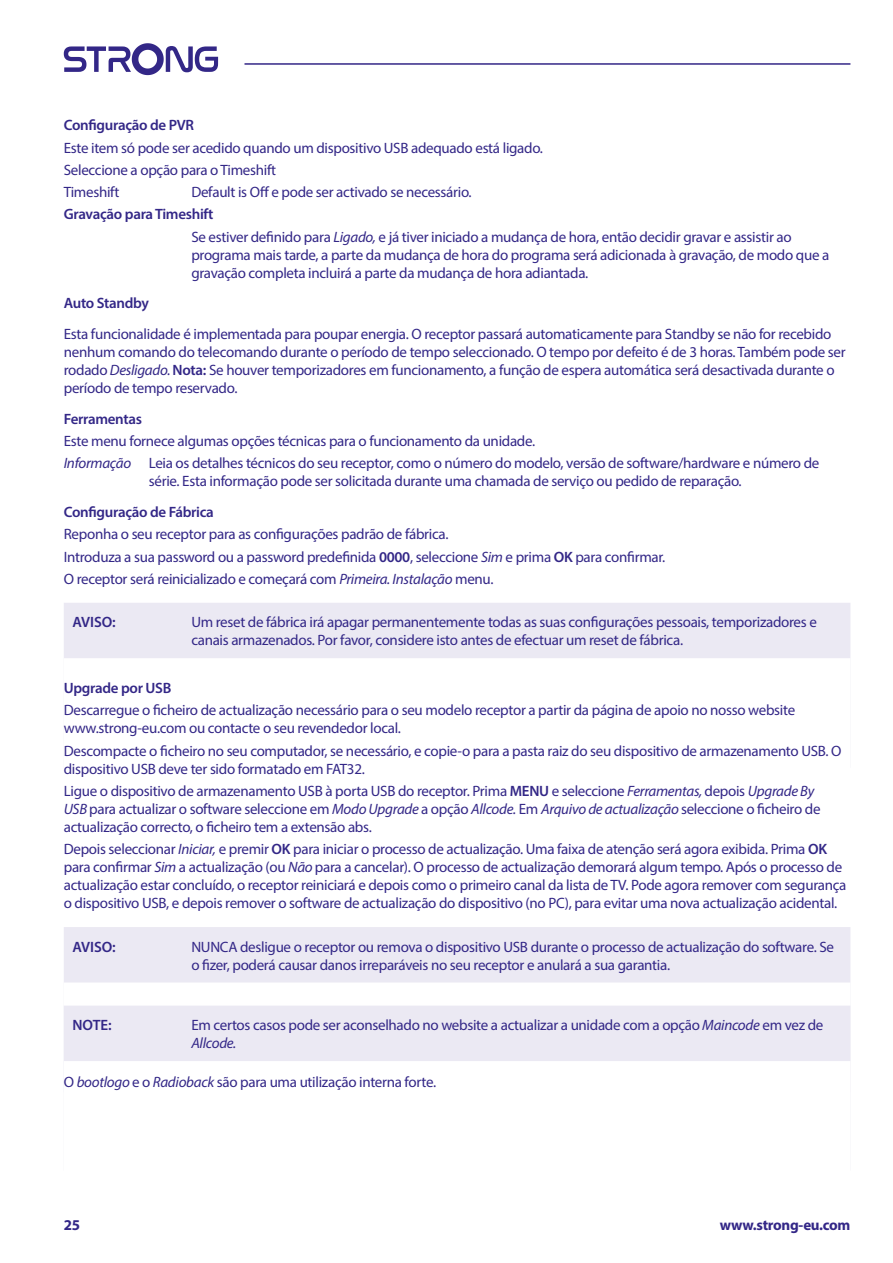
<style>
.page{position:relative;width:893px;height:1263px;background:#fff}
.page>*{position:absolute;margin:0;border:0;box-sizing:border-box;transform-origin:0 0}
.t1{font:15px/18px "Myriad Pro";letter-spacing:-.02em;color:#332787}
.t2{font:600 15px "Myriad Pro";letter-spacing:-.02em;color:#332787}
.t3{font:700 15px "Myriad Pro";letter-spacing:-.02em;color:#332787}
.s1{font-weight:600}
.s2{font-style:italic}
</style>
<div class="page">
<svg style="left:64px;top:43px;width:154px;height:32px"></svg>
<hr style="left:244px;top:63px;width:606px;height:2px;background:#332787">
<div style="left:64px;top:603px;width:786px;height:165px;background:#ebe9f3"></div>
<div style="left:64px;top:658px;width:786px;height:135px;background:#fff"></div>
<div style="left:64px;top:927px;width:786px;height:165px;background:#ebe9f3"></div>
<div style="left:64px;top:982px;width:786px;height:135px;background:#fff"></div>
<div style="left:64px;top:1005px;width:786px;height:165px;background:#ebe9f3"></div>
<div style="left:64px;top:1061px;width:786px;height:135px;background:#fff"></div>
<p class="t2" style="left:64px;top:116px;width:132px">Configuração de PVR</p>
<p class="t1" style="left:64px;top:136px;width:481px;line-height:22.2px">Este item só pode ser acedido quando um dispositivo USB adequado está ligado.<br>Seleccione a opção para o Timeshift<br>Timeshift</p>
<p class="t1" style="left:191px;top:183px;width:282px">Default is Off e pode ser activado se necessário.</p>
<p class="t1" style="left:191px;top:203px;width:602px;line-height:22.2px;text-indent:-128px"><span class="s1">Gravação para Timeshift<br></span>Se estiver definido para <span class="s2">Ligado,</span> e já tiver iniciado a mudança de hora, então decidir gravar e assistir ao</p>
<p class="t1" style="left:191px;top:245px;width:639px">programa mais tarde, a parte da mudança de hora do programa será adicionada à gravação, de modo que a gravação completa incluirá a parte da mudança de hora adiantada.</p>
<p class="t2" style="left:64px;top:294px;width:87px">Auto Standby</p>
<p class="t1" style="left:64px;top:325px;width:783px">Esta funcionalidade é implementada para poupar energia. O receptor passará automaticamente para Standby se não for recebido nenhum comando do telecomando durante o período de tempo seleccionado. O tempo por defeito é de 3 horas. Também pode ser rodado <span class="s2">Desligado.</span> <span class="s1">Nota:</span> Se houver temporizadores em funcionamento, a função de espera automática será desactivada durante o período de tempo reservado.</p>
<p class="t2" style="left:64px;top:409px;width:80px">Ferramentas</p>
<p class="t1" style="left:64px;top:430px;width:757px;line-height:22.2px">Este menu fornece algumas opções técnicas para o funcionamento da unidade.<br><span class="s2">Informação</span> Leia os detalhes técnicos do seu receptor, como o número do modelo, versão de software/hardware e número de</p>
<p class="t1" style="left:149px;top:472px;width:594px">série. Esta informação pode ser solicitada durante uma chamada de serviço ou pedido de reparação.</p>
<p class="t2" style="left:64px;top:502px;width:152px">Configuração de Fábrica</p>
<p class="t1" style="left:64px;top:523px;width:603px;line-height:22.2px">Reponha o seu receptor para as configurações padrão de fábrica.<br>Introduza a sua password ou a password predefinida <span class="s1">0000</span>, seleccione <span class="s2">Sim</span> e prima <span class="s1">OK</span> para confirmar.<br>O receptor será reinicializado e começará com <span class="s2">Primeira. Instalação</span> menu.</p>
<p class="t2" style="left:72px;top:613px;width:45px">AVISO:</p>
<p class="t1" style="left:191px;top:613px;width:627px">Um reset de fábrica irá apagar permanentemente todas as suas configurações pessoais, temporizadores e canais armazenados. Por favor, considere isto antes de efectuar um reset de fábrica.</p>
<p class="t2" style="left:64px;top:678px;width:109px">Upgrade por USB</p>
<p class="t1" style="left:64px;top:701px;width:733px">Descarregue o ficheiro de actualização necessário para o seu modelo receptor a partir da página de apoio no nosso website www.strong-eu.com ou contacte o seu revendedor local.</p>
<p class="t1" style="left:64px;top:741px;width:779px">Descompacte o ficheiro no seu computador, se necessário, e copie-o para a pasta raiz do seu dispositivo de armazenamento USB. O dispositivo USB deve ter sido formatado em FAT32.</p>
<p class="t1" style="left:64px;top:782px;width:758px">Ligue o dispositivo de armazenamento USB à porta USB do receptor. Prima <span class="s1">MENU</span> e seleccione <span class="s2">Ferramentas,</span> depois <span class="s2">Upgrade By<br>USB</span> para actualizar o software seleccione em <span class="s2">Modo Upgrade</span> a opção <span class="s2">Allcode.</span> Em <span class="s2">Arquivo de actualização</span> seleccione o ficheiro de actualização correcto, o ficheiro tem a extensão abs.</p>
<p class="t1" style="left:64px;top:840px;width:784px">Depois seleccionar <span class="s2">Iniciar,</span> e premir <span class="s1">OK</span> para iniciar o processo de actualização. Uma faixa de atenção será agora exibida. Prima <span class="s1">OK </span>para confirmar <span class="s2">Sim</span> a actualização (ou <span class="s2">Não</span> para a cancelar). O processo de actualização demorará algum tempo. Após o processo de actualização estar concluído, o receptor reiniciará e depois como o primeiro canal da lista de TV. Pode agora remover com segurança o dispositivo USB, e depois remover o software de actualização do dispositivo (no PC), para evitar uma nova actualização acidental.</p>
<p class="t2" style="left:72px;top:937px;width:45px">AVISO:</p>
<p class="t1" style="left:191px;top:937px;width:644px">NUNCA desligue o receptor ou remova o dispositivo USB durante o processo de actualização do software. Se o fizer, poderá causar danos irreparáveis no seu receptor e anulará a sua garantia.</p>
<p class="t2" style="left:72px;top:1015px;width:41px">NOTE:</p>
<p class="t1" style="left:191px;top:1016px;width:634px">Em certos casos pode ser aconselhado no website a actualizar a unidade com a opção <span class="s2">Maincode</span> em vez de<br><span class="s2">Allcode.</span></p>
<p class="t1" style="left:64px;top:1073px;width:374px">O <span class="s2">bootlogo</span> e o <span class="s2">Radioback</span> são para uma utilização interna forte.</p>
<p class="t3" style="left:64px;top:1215px;width:18px">25</p>
<p class="t3" style="left:720px;top:1215px;width:132px">www.strong-eu.com</p>
</div>
